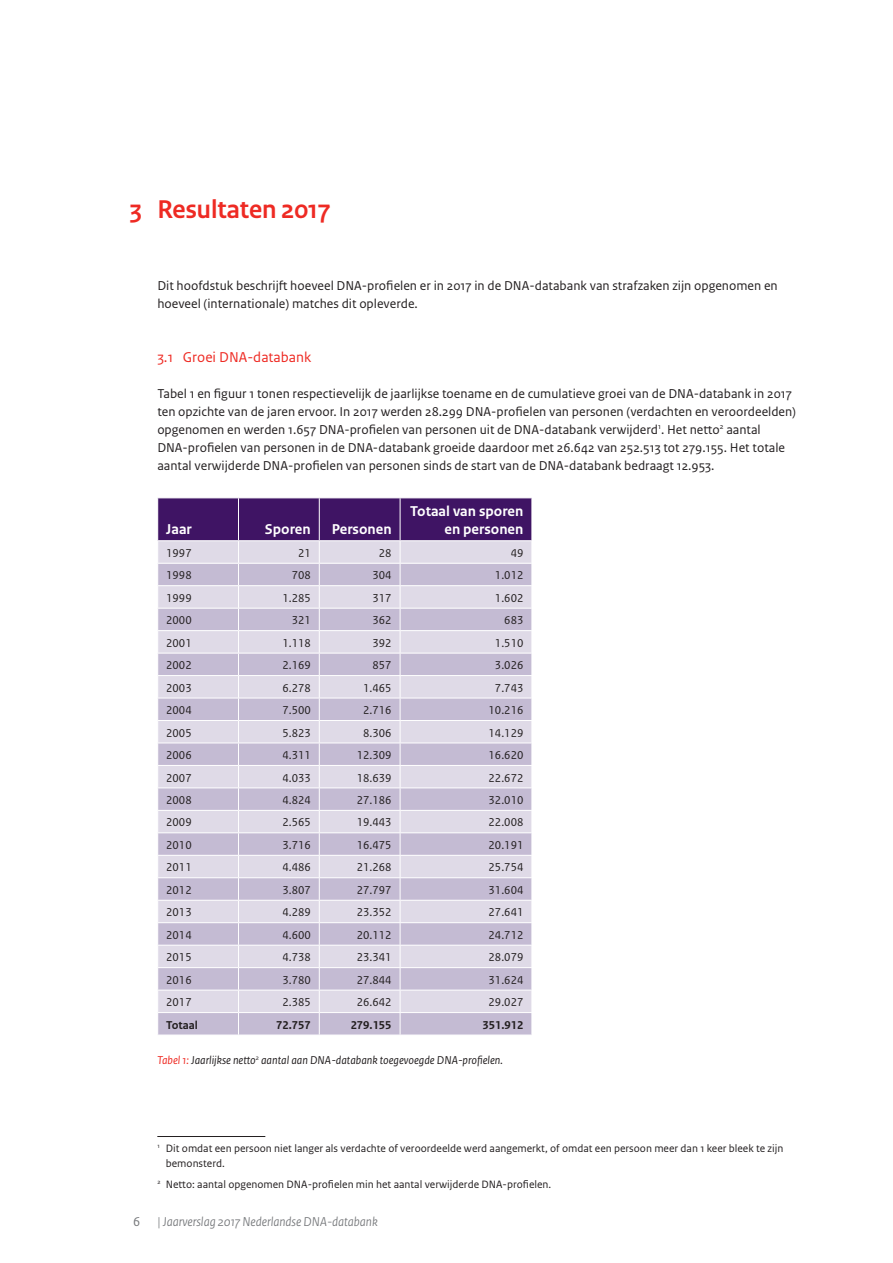
<style>
.page{position:relative;width:893px;height:1263px;background:#fff}
.page>*{position:absolute;margin:0;border:0;box-sizing:border-box;transform-origin:0 0}
._03_RO_Kop{font:700 27px "Rijksoverheid Sans Heading";color:#ee2a23}
._30_RO_Tabel_Kop{font:700 15px/18px "Rijksoverheid Sans Text";color:#fff;text-align:right}
._07_RO_Tussenkop_San{font:15px "Rijksoverheid Sans Text";color:#ee2a23}
._10_RO_Broodtekst_Sa{font:13.5px/18px "Rijksoverheid Sans Text";color:#231f20}
.t1{font:italic 13.5px "Rijksoverheid Sans Heading";color:#76787b}
.t2{font:13.5px "Rijksoverheid Sans Text";color:#76787b}
._32_RO_Tabel_Broodte{font:12px "Rijksoverheid Sans Text";color:#231f20}
._13_RO_Fotobijschrif{font:italic 12px "Rijksoverheid Sans Text";color:#231f20}
._32_RO_Tabel_Broodte-2{font:700 12px "Rijksoverheid Sans Text";color:#231f20}
._14_RO_Voetnoot{font:11.25px/15px "Rijksoverheid Sans Text";color:#231f20}
.s1{color:#ee2a23}
</style>
<div class="page">
<svg style="left:158px;top:498px;width:374px;height:537px;background:#c8bfd5"></svg>
<hr style="left:531px;top:498px;width:1px;height:42px;background:#fff">
<hr style="left:157px;top:540px;width:81px;height:1px;background:#fff">
<hr style="left:238px;top:540px;width:81px;height:1px;background:#fff">
<hr style="left:319px;top:540px;width:81px;height:1px;background:#fff">
<hr style="left:400px;top:540px;width:132px;height:1px;background:#fff">
<hr style="left:157px;top:1136px;width:108px;height:1px;background:#231f20">
<p class="_03_RO_Kop" style="left:130px;top:194px;width:202px">3 Resultaten 2017</p>
<p class="_10_RO_Broodtekst_Sa" style="left:157px;top:277px;width:622px">Dit hoofdstuk beschrijft hoeveel DNA-profielen er in 2017 in de DNA-databank van strafzaken zijn opgenomen en hoeveel (internationale) matches dit opleverde.</p>
<p class="_07_RO_Tussenkop_San" style="left:157px;top:348px;width:155px">3.1 Groei DNA-databank</p>
<p class="_10_RO_Broodtekst_Sa" style="left:157px;top:385px;width:640px">Tabel 1 en figuur 1 tonen respectievelijk de jaarlijkse toename en de cumulatieve groei van de DNA-databank in 2017 ten opzichte van de jaren ervoor. In 2017 werden 28.299 DNA-profielen van personen (verdachten en veroordeelden) opgenomen en werden 1.657 DNA-profielen van personen uit de DNA-databank verwijderd<sup>1</sup>. Het netto<sup>2</sup> aantal DNA-profielen van personen in de DNA-databank groeide daardoor met 26.642 van 252.513 tot 279.155. Het totale aantal verwijderde DNA-profielen van personen sinds de start van de DNA-databank bedraagt 12.953.</p>
<p class="_30_RO_Tabel_Kop" style="left:166px;top:521px;width:27px">Jaar</p>
<p class="_30_RO_Tabel_Kop" style="left:265px;top:521px;width:47px">Sporen</p>
<p class="_30_RO_Tabel_Kop" style="left:332px;top:521px;width:61px">Personen</p>
<p class="_30_RO_Tabel_Kop" style="left:410px;top:503px;width:115px">Totaal van sporen en personen</p>
<p class="_32_RO_Tabel_Broodte" style="left:166px;top:546px;width:27px">1997</p>
<p class="_32_RO_Tabel_Broodte" style="left:298px;top:546px;width:14px">21</p>
<p class="_32_RO_Tabel_Broodte" style="left:379px;top:546px;width:14px">28</p>
<p class="_32_RO_Tabel_Broodte" style="left:511px;top:546px;width:14px">49</p>
<p class="_32_RO_Tabel_Broodte" style="left:166px;top:568px;width:27px">1998</p>
<p class="_32_RO_Tabel_Broodte" style="left:292px;top:568px;width:21px">708</p>
<p class="_32_RO_Tabel_Broodte" style="left:372px;top:568px;width:21px">304</p>
<p class="_32_RO_Tabel_Broodte" style="left:495px;top:568px;width:30px">1.012</p>
<p class="_32_RO_Tabel_Broodte" style="left:166px;top:591px;width:27px">1999</p>
<p class="_32_RO_Tabel_Broodte" style="left:282px;top:591px;width:30px">1.285</p>
<p class="_32_RO_Tabel_Broodte" style="left:372px;top:591px;width:21px">317</p>
<p class="_32_RO_Tabel_Broodte" style="left:495px;top:591px;width:30px">1.602</p>
<p class="_32_RO_Tabel_Broodte" style="left:166px;top:613px;width:27px">2000</p>
<p class="_32_RO_Tabel_Broodte" style="left:292px;top:613px;width:21px">321</p>
<p class="_32_RO_Tabel_Broodte" style="left:372px;top:613px;width:21px">362</p>
<p class="_32_RO_Tabel_Broodte" style="left:504px;top:613px;width:21px">683</p>
<p class="_32_RO_Tabel_Broodte" style="left:166px;top:636px;width:27px">2001</p>
<p class="_32_RO_Tabel_Broodte" style="left:282px;top:636px;width:30px">1.118</p>
<p class="_32_RO_Tabel_Broodte" style="left:372px;top:636px;width:21px">392</p>
<p class="_32_RO_Tabel_Broodte" style="left:495px;top:636px;width:30px">1.510</p>
<p class="_32_RO_Tabel_Broodte" style="left:166px;top:658px;width:27px">2002</p>
<p class="_32_RO_Tabel_Broodte" style="left:282px;top:658px;width:30px">2.169</p>
<p class="_32_RO_Tabel_Broodte" style="left:372px;top:658px;width:21px">857</p>
<p class="_32_RO_Tabel_Broodte" style="left:495px;top:658px;width:30px">3.026</p>
<p class="_32_RO_Tabel_Broodte" style="left:166px;top:681px;width:27px">2003</p>
<p class="_32_RO_Tabel_Broodte" style="left:282px;top:681px;width:30px">6.278</p>
<p class="_32_RO_Tabel_Broodte" style="left:363px;top:681px;width:30px">1.465</p>
<p class="_32_RO_Tabel_Broodte" style="left:495px;top:681px;width:30px">7.743</p>
<p class="_32_RO_Tabel_Broodte" style="left:166px;top:703px;width:27px">2004</p>
<p class="_32_RO_Tabel_Broodte" style="left:282px;top:703px;width:30px">7.500</p>
<p class="_32_RO_Tabel_Broodte" style="left:363px;top:703px;width:30px">2.716</p>
<p class="_32_RO_Tabel_Broodte" style="left:489px;top:703px;width:36px">10.216</p>
<p class="_32_RO_Tabel_Broodte" style="left:166px;top:726px;width:27px">2005</p>
<p class="_32_RO_Tabel_Broodte" style="left:282px;top:726px;width:30px">5.823</p>
<p class="_32_RO_Tabel_Broodte" style="left:363px;top:726px;width:30px">8.306</p>
<p class="_32_RO_Tabel_Broodte" style="left:489px;top:726px;width:36px">14.129</p>
<p class="_32_RO_Tabel_Broodte" style="left:166px;top:748px;width:27px">2006</p>
<p class="_32_RO_Tabel_Broodte" style="left:282px;top:748px;width:30px">4.311</p>
<p class="_32_RO_Tabel_Broodte" style="left:357px;top:748px;width:36px">12.309</p>
<p class="_32_RO_Tabel_Broodte" style="left:489px;top:748px;width:36px">16.620</p>
<p class="_32_RO_Tabel_Broodte" style="left:166px;top:771px;width:27px">2007</p>
<p class="_32_RO_Tabel_Broodte" style="left:282px;top:771px;width:30px">4.033</p>
<p class="_32_RO_Tabel_Broodte" style="left:357px;top:771px;width:36px">18.639</p>
<p class="_32_RO_Tabel_Broodte" style="left:489px;top:771px;width:36px">22.672</p>
<p class="_32_RO_Tabel_Broodte" style="left:166px;top:793px;width:27px">2008</p>
<p class="_32_RO_Tabel_Broodte" style="left:282px;top:793px;width:30px">4.824</p>
<p class="_32_RO_Tabel_Broodte" style="left:357px;top:793px;width:36px">27.186</p>
<p class="_32_RO_Tabel_Broodte" style="left:489px;top:793px;width:36px">32.010</p>
<p class="_32_RO_Tabel_Broodte" style="left:166px;top:816px;width:27px">2009</p>
<p class="_32_RO_Tabel_Broodte" style="left:282px;top:816px;width:30px">2.565</p>
<p class="_32_RO_Tabel_Broodte" style="left:357px;top:816px;width:36px">19.443</p>
<p class="_32_RO_Tabel_Broodte" style="left:489px;top:816px;width:36px">22.008</p>
<p class="_32_RO_Tabel_Broodte" style="left:166px;top:838px;width:27px">2010</p>
<p class="_32_RO_Tabel_Broodte" style="left:282px;top:838px;width:30px">3.716</p>
<p class="_32_RO_Tabel_Broodte" style="left:357px;top:838px;width:36px">16.475</p>
<p class="_32_RO_Tabel_Broodte" style="left:489px;top:838px;width:36px">20.191</p>
<p class="_32_RO_Tabel_Broodte" style="left:166px;top:860px;width:27px">2011</p>
<p class="_32_RO_Tabel_Broodte" style="left:282px;top:860px;width:30px">4.486</p>
<p class="_32_RO_Tabel_Broodte" style="left:357px;top:860px;width:36px">21.268</p>
<p class="_32_RO_Tabel_Broodte" style="left:489px;top:860px;width:36px">25.754</p>
<p class="_32_RO_Tabel_Broodte" style="left:166px;top:883px;width:27px">2012</p>
<p class="_32_RO_Tabel_Broodte" style="left:282px;top:883px;width:30px">3.807</p>
<p class="_32_RO_Tabel_Broodte" style="left:357px;top:883px;width:36px">27.797</p>
<p class="_32_RO_Tabel_Broodte" style="left:489px;top:883px;width:36px">31.604</p>
<p class="_32_RO_Tabel_Broodte" style="left:166px;top:905px;width:27px">2013</p>
<p class="_32_RO_Tabel_Broodte" style="left:282px;top:905px;width:30px">4.289</p>
<p class="_32_RO_Tabel_Broodte" style="left:357px;top:905px;width:36px">23.352</p>
<p class="_32_RO_Tabel_Broodte" style="left:489px;top:905px;width:36px">27.641</p>
<p class="_32_RO_Tabel_Broodte" style="left:166px;top:928px;width:27px">2014</p>
<p class="_32_RO_Tabel_Broodte" style="left:282px;top:928px;width:30px">4.600</p>
<p class="_32_RO_Tabel_Broodte" style="left:357px;top:928px;width:36px">20.112</p>
<p class="_32_RO_Tabel_Broodte" style="left:489px;top:928px;width:36px">24.712</p>
<p class="_32_RO_Tabel_Broodte" style="left:166px;top:950px;width:27px">2015</p>
<p class="_32_RO_Tabel_Broodte" style="left:282px;top:950px;width:30px">4.738</p>
<p class="_32_RO_Tabel_Broodte" style="left:357px;top:950px;width:36px">23.341</p>
<p class="_32_RO_Tabel_Broodte" style="left:489px;top:950px;width:36px">28.079</p>
<p class="_32_RO_Tabel_Broodte" style="left:166px;top:973px;width:27px">2016</p>
<p class="_32_RO_Tabel_Broodte" style="left:282px;top:973px;width:30px">3.780</p>
<p class="_32_RO_Tabel_Broodte" style="left:357px;top:973px;width:36px">27.844</p>
<p class="_32_RO_Tabel_Broodte" style="left:489px;top:973px;width:36px">31.624</p>
<p class="_32_RO_Tabel_Broodte" style="left:166px;top:995px;width:27px">2017</p>
<p class="_32_RO_Tabel_Broodte" style="left:282px;top:995px;width:30px">2.385</p>
<p class="_32_RO_Tabel_Broodte" style="left:357px;top:995px;width:36px">26.642</p>
<p class="_32_RO_Tabel_Broodte" style="left:489px;top:995px;width:36px">29.027</p>
<p class="_32_RO_Tabel_Broodte-2" style="left:166px;top:1018px;width:33px">Totaal</p>
<p class="_32_RO_Tabel_Broodte-2" style="left:276px;top:1018px;width:36px">72.757</p>
<p class="_32_RO_Tabel_Broodte-2" style="left:351px;top:1018px;width:42px">279.155</p>
<p class="_32_RO_Tabel_Broodte-2" style="left:482px;top:1018px;width:42px">351.912</p>
<p class="_13_RO_Fotobijschrif" style="left:157px;top:1053px;width:347px"><span class="s1">Tabel 1:</span> Jaarlijkse netto<sup>2</sup> aantal aan DNA-databank toegevoegde DNA-profielen.</p>
<p class="_14_RO_Voetnoot" style="left:166px;top:1141px;width:619px;text-indent:-9px"><sup>1</sup> Dit omdat een persoon niet langer als verdachte of veroordeelde werd aangemerkt, of omdat een persoon meer dan 1 keer bleek te zijn bemonsterd.</p>
<p class="_14_RO_Voetnoot" style="left:157px;top:1177px;width:395px"><sup>2</sup> Netto: aantal opgenomen DNA-profielen min het aantal verwijderde DNA-profielen.</p>
<p class="t2" style="left:133px;top:1214px;width:9px">6</p>
<p class="t1" style="left:157px;top:1214px;width:222px">| Jaarverslag 2017 Nederlandse DNA-databank</p>
</div>
